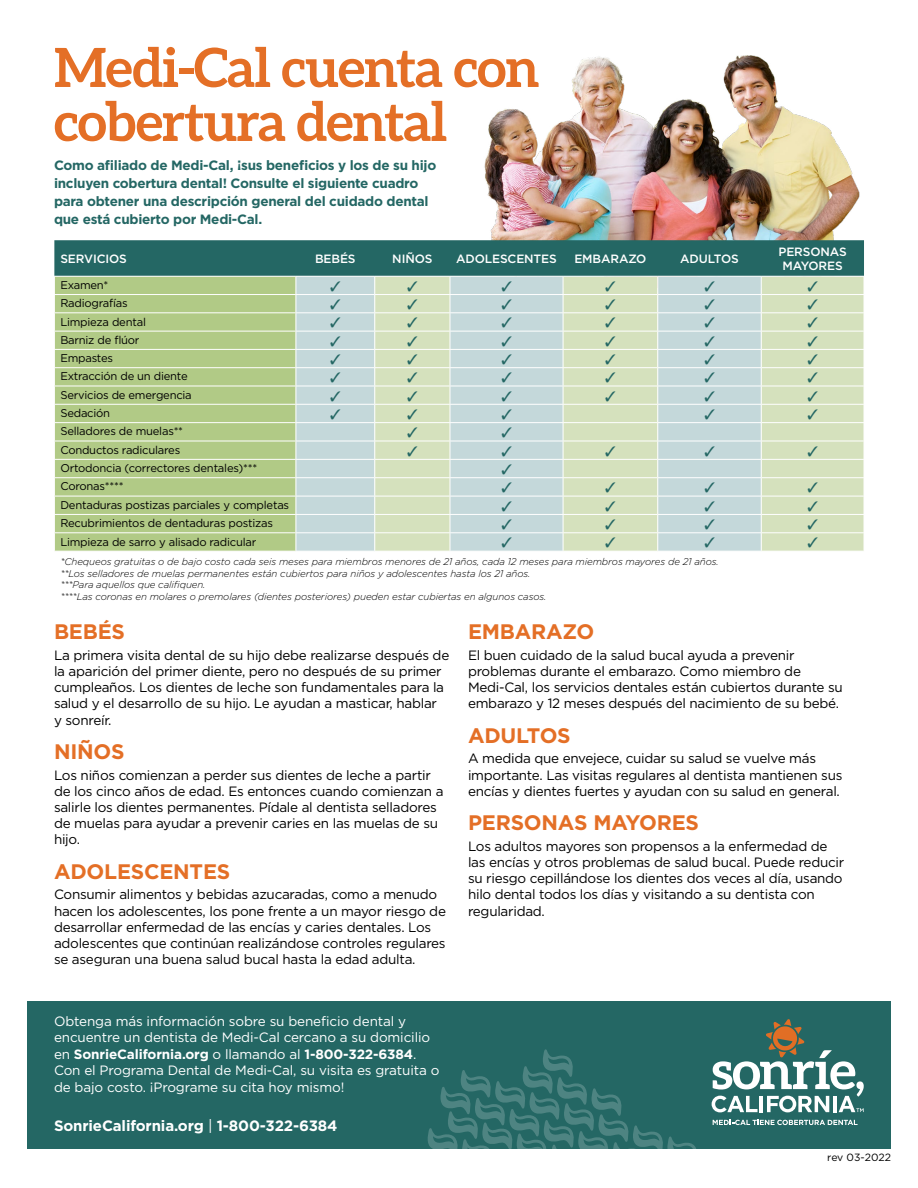
<style>
.page{position:relative;width:918px;height:1188px;background:#fff}
.page>*{position:absolute;margin:0;border:0;box-sizing:border-box;transform-origin:0 0}
.t1{font:700 54px/54px "Aleo";letter-spacing:-.02em;color:#e46f26}
.t2{font:700 21px "Gotham";letter-spacing:-.01em;color:#e46f26}
.t3{font:700 15px "Gotham";letter-spacing:-.01em;color:#fff}
.t4{font:13.5px/16.2px "Gotham";letter-spacing:-.02em;color:#000}
.t5{font:13.5px/16.5px "Gotham";letter-spacing:-.01em;color:#fff}
.t6{font:700 13.5px/18px "Gotham";letter-spacing:-.02em;color:#246764}
.t7{font:500 12px/14.4px "Gotham";letter-spacing:-.01em;color:#fff;text-align:center}
.t8{font:11.25px "Gotham";letter-spacing:-.02em;color:#000}
.t9{font:10.5px "Gotham";letter-spacing:-.01em;color:#000}
.t10{font:italic 300 9.75px "Gotham";letter-spacing:-.01em;color:#000}
.s1{font-weight:700}
.s2{font-weight:400}
</style>
<div class="page">
<img style="left:484px;top:55px;width:376px;height:185px">
<div style="left:27px;top:1001px;width:864px;height:148px;background:#246764"></div>
<svg style="left:427px;top:1019px;width:437px;height:130px"></svg>
<svg style="left:54px;top:240px;width:810px;height:311px;background:#b5ccb1"></svg>
<h1 class="t1" style="left:54px;top:40px;width:487px">Medi-Cal cuenta con cobertura dental</h1>
<p class="t6" style="left:54px;top:156px;width:384px">Como afiliado de Medi-Cal, ¡sus beneficios y los de su hijo incluyen cobertura dental! Consulte el siguiente cuadro para obtener una descripción general del cuidado dental que está cubierto por Medi-Cal.</p>
<p class="t7" style="left:60px;top:251px;width:68px">SERVICIOS</p>
<p class="t7" style="left:315px;top:251px;width:42px">BEBÉS</p>
<p class="t7" style="left:392px;top:251px;width:42px">NIÑOS</p>
<p class="t7" style="left:456px;top:251px;width:102px">ADOLESCENTES</p>
<p class="t7" style="left:574px;top:251px;width:74px">EMBARAZO</p>
<p class="t7" style="left:680px;top:251px;width:60px">ADULTOS</p>
<p class="t7" style="left:779px;top:244px;width:70px">PERSONAS<br>MAYORES</p>
<p class="t8" style="left:60px;top:278px;width:49px">Examen*</p>
<p class="t8" style="left:60px;top:296px;width:69px">Radiografías</p>
<p class="t8" style="left:60px;top:314px;width:87px">Limpieza dental</p>
<p class="t8" style="left:60px;top:333px;width:81px">Barniz de flúor</p>
<p class="t8" style="left:60px;top:351px;width:54px">Empastes</p>
<p class="t8" style="left:60px;top:369px;width:129px">Extracción de un diente</p>
<p class="t8" style="left:60px;top:388px;width:133px">Servicios de emergencia</p>
<p class="t8" style="left:60px;top:406px;width:51px">Sedación</p>
<p class="t8" style="left:60px;top:424px;width:124px">Selladores de muelas**</p>
<p class="t8" style="left:60px;top:443px;width:121px">Conductos radiculares</p>
<p class="t8" style="left:60px;top:461px;width:198px">Ortodoncia (correctores dentales)***</p>
<p class="t8" style="left:60px;top:479px;width:65px">Coronas****</p>
<p class="t8" style="left:60px;top:498px;width:230px">Dentaduras postizas parciales y completas</p>
<p class="t8" style="left:60px;top:516px;width:214px">Recubrimientos de dentaduras postizas</p>
<p class="t8" style="left:60px;top:534px;width:197px">Limpieza de sarro y alisado radicular</p>
<p class="t10" style="left:60px;top:555px;width:660px">*Chequeos gratuitas o de bajo costo cada seis meses para miembros menores de 21 años, cada 12 meses para miembros mayores de 21 años.</p>
<p class="t10" style="left:60px;top:567px;width:472px">**Los selladores de muelas permanentes están cubiertos para niños y adolescentes hasta los 21 años.</p>
<p class="t10" style="left:60px;top:579px;width:147px">***Para aquellos que califiquen.</p>
<p class="t10" style="left:60px;top:590px;width:488px">****Las coronas en molares o premolares (dientes posteriores) pueden estar cubiertas en algunos casos.</p>
<h2 class="t2" style="left:54px;top:618px;width:73px">BEBÉS</h2>
<p class="t4" style="left:54px;top:647px;width:397px">La primera visita dental de su hijo debe realizarse después de la aparición del primer diente, pero no después de su primer cumpleaños. Los dientes de leche son fundamentales para la salud y el desarrollo de su hijo. Le ayudan a masticar, hablar<br>y sonreír.</p>
<h2 class="t2" style="left:54px;top:738px;width:72px">NIÑOS</h2>
<p class="t4" style="left:54px;top:766px;width:391px">Los niños comienzan a perder sus dientes de leche a partir de los cinco años de edad. Es entonces cuando comienzan a salirle los dientes permanentes. Pídale al dentista selladores de muelas para ayudar a prevenir caries en las muelas de su hijo.</p>
<h2 class="t2" style="left:54px;top:858px;width:178px">ADOLESCENTES</h2>
<p class="t4" style="left:54px;top:886px;width:394px">Consumir alimentos y bebidas azucaradas, como a menudo hacen los adolescentes, los pone frente a un mayor riesgo de desarrollar enfermedad de las encías y caries dentales. Los adolescentes que continúan realizándose controles regulares se aseguran una buena salud bucal hasta la edad adulta.</p>
<h2 class="t2" style="left:468px;top:618px;width:128px">EMBARAZO</h2>
<p class="t4" style="left:468px;top:647px;width:376px">El buen cuidado de la salud bucal ayuda a prevenir problemas durante el embarazo. Como miembro de Medi-Cal, los servicios dentales están cubiertos durante su embarazo y 12 meses después del nacimiento de su bebé.</p>
<h2 class="t2" style="left:468px;top:722px;width:104px">ADULTOS</h2>
<p class="t4" style="left:468px;top:750px;width:376px">A medida que envejece, cuidar su salud se vuelve más importante. Las visitas regulares al dentista mantienen sus encías y dientes fuertes y ayudan con su salud en general.</p>
<h2 class="t2" style="left:468px;top:809px;width:232px">PERSONAS MAYORES</h2>
<p class="t4" style="left:468px;top:838px;width:378px">Los adultos mayores son propensos a la enfermedad de las encías y otros problemas de salud bucal. Puede reducir su riesgo cepillándose los dientes dos veces al día, usando hilo dental todos los días y visitando a su dentista con regularidad.</p>
<p class="t5" style="left:54px;top:1013px;width:387px">Obtenga más información sobre su beneficio dental y encuentre un dentista de Medi-Cal cercano a su domicilio en <span class="s1">SonrieCalifornia.org</span> o llamando al <span class="s1">1-800-322-6384</span>.<br>Con el Programa Dental de Medi-Cal, su visita es gratuita o de bajo costo. ¡Programe su cita hoy mismo!</p>
<p class="t3" style="left:54px;top:1116px;width:285px">SonrieCalifornia.org <span class="s2">|</span> 1-800-322-6384</p>
<p class="t9" style="left:827px;top:1151px;width:65px">rev 03-2022</p>
</div>
